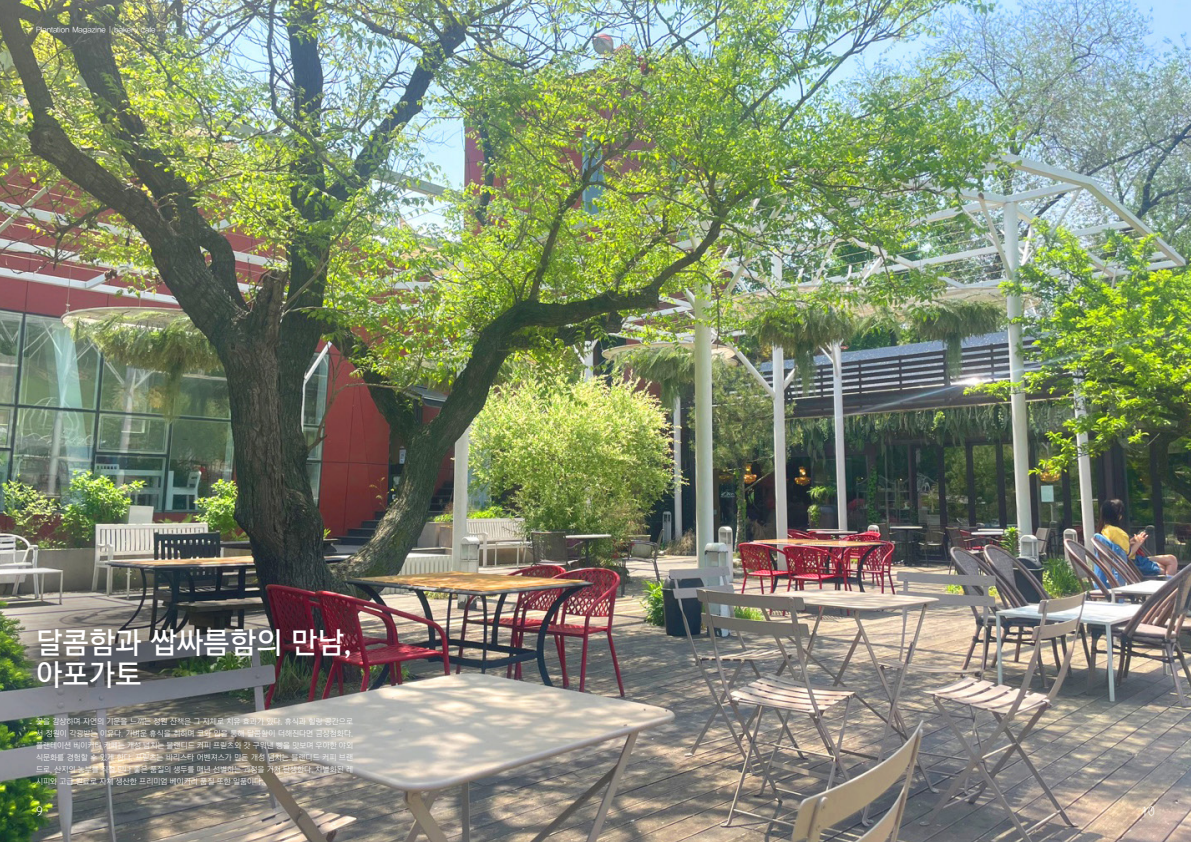
<style>
.page{position:relative;width:1191px;height:842px;background:#fff}
.page>*{position:absolute;margin:0;border:0;box-sizing:border-box;transform-origin:0 0}
.ÿFFFFB9ÿFFFFD9ÿFFFF{font:30px/32px "Korean GD14 R";color:#fff}
.t1{font:12px "Korean GD11 R";color:#fff}
.ÿFFFFB9ÿFFFFD9ÿFFFF-2{font:8px/12px "Korean GD11 R";color:#fff;text-align:justify}
.t2{font:8px "YDIYGO320";color:#fff}
</style>
<div class="page">
<img style="left:0;top:0;width:1191px;height:842px">
<p class="t2" style="left:36px;top:25px;width:121px">Plantation Magazine | bakery cafe</p>
<p class="ÿFFFFB9ÿFFFFD9ÿFFFF" style="left:36px;top:626px;width:317px">달콤함과 쌉싸름함의 만남, 아포가토</p>
<p class="ÿFFFFB9ÿFFFFD9ÿFFFF-2" style="left:36px;top:715px;width:318px">꽃을 감상하며 자연의 기운을 느끼는 정원 산책은 그 자체로 치유 효과가 있다. 휴식과 힐링 공간으로 서 정원이 각광받는 이유다. 가벼운 휴식을 취하며 코와 입을 통해 달콤함이 더해진다면 금상첨화다. 플랜테이션 베이커리 카페는 개성 넘치는 블랜디드 커피 프릳츠와 갓 구워낸 빵을 맛보며 우아한 야외 식문화를 경험할 수 있게 한다. 프릳츠는 바리스타 어벤져스가 만든 개성 넘치는 블랜디드 커피 브랜 드로, 산지의 농부를 직접 만나 좋은 품질의 생두를 매년 선별하는 과정을 거쳐 탄생한다. 차별화된 레 시피와 고급 원료로 자체 생산한 프리미엄 베이커리 품질 또한 일품이다.</p>
<p class="t1" style="left:36px;top:804px;width:8px">9</p>
<p class="t1" style="left:1141px;top:804px;width:15px">10</p>
</div>
